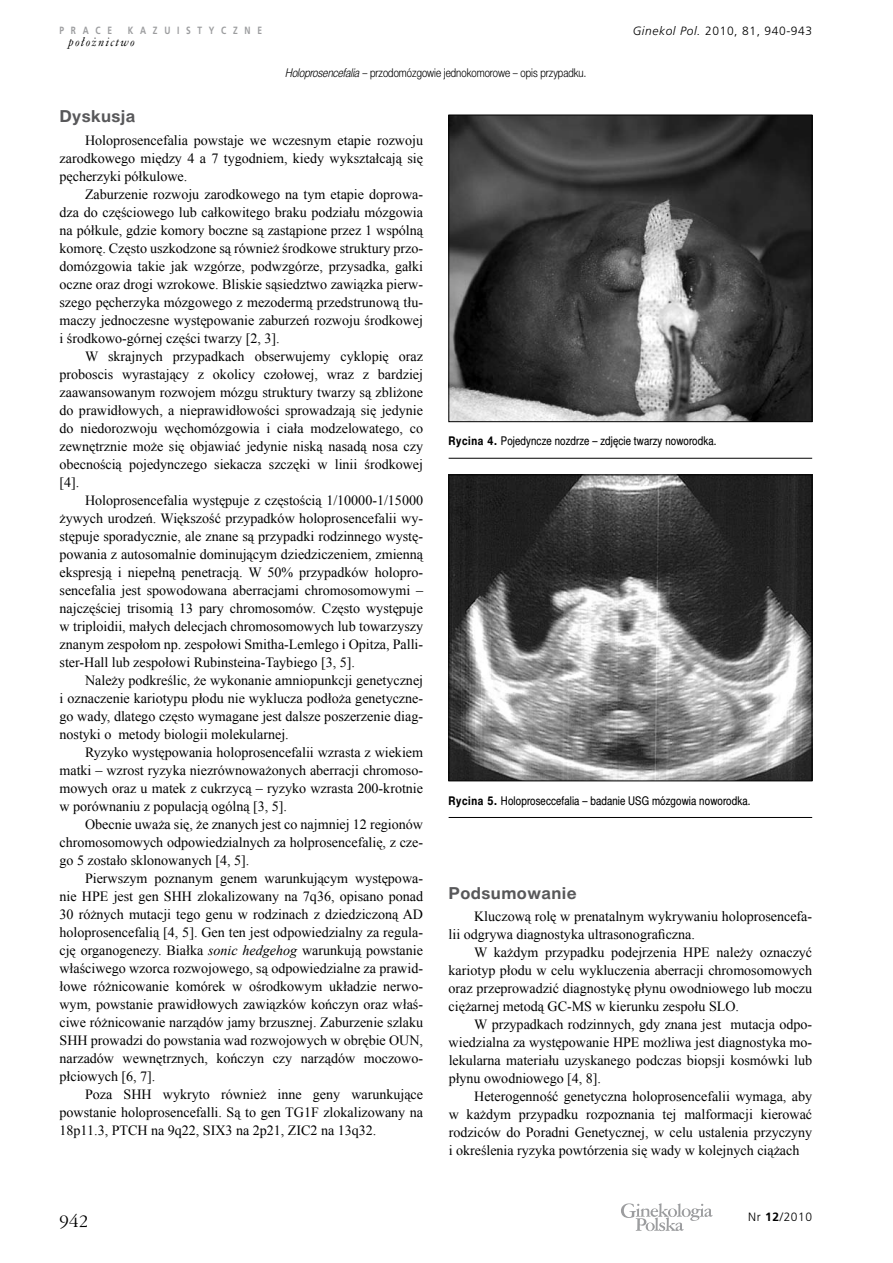
<style>
.page{position:relative;width:893px;height:1263px;background:#fff}
.page>*{position:absolute;margin:0;border:0;box-sizing:border-box;transform-origin:0 0}
.t1{font:19.5px "American Garamond PL";color:#000}
.t2{font:700 16.5px "Switzer EFN";letter-spacing:.025em;color:#58585a}
.t3{font:14.1px "Times New Roman";color:#000}
.t4{font:italic 13.5px "American Garamond PL";letter-spacing:.1em;color:#000}
.t5{font:12px "Switzer Cnd EFN";letter-spacing:.01em;color:#000}
.t6{font:12px "Switzer Cnd EFN Light";color:#000}
.t7{font:300 12px "Pfrutiger";letter-spacing:.05em;color:#000}
.t8{font:700 10.5px "Pfrutiger";letter-spacing:.8em;color:#9c9d9f;scale:.8 1}
.s1{font-style:italic}
.s2{font-weight:700}
</style>
<div class="page">
<svg style="left:621px;top:1203px;width:92px;height:28px"></svg>
<img style="left:451px;top:117px;width:359px;height:303px">
<div style="left:449px;top:115px;width:363px;height:307px;border:1px solid #000"></div>
<hr style="left:449px;top:458px;width:363px;height:1px;background:#000">
<img style="left:451px;top:477px;width:359px;height:302px">
<div style="left:449px;top:475px;width:363px;height:306px;border:1px solid #000"></div>
<hr style="left:449px;top:817px;width:363px;height:1px;background:#000">
<p class="t8" style="left:60px;top:24px;width:67px">PRACE</p>
<p class="t8" style="left:128px;top:24px;width:169px">KAZUISTYCZNE</p>
<p class="t4" style="left:69px;top:34px;width:68px">po∏o˝nictwo</p>
<p class="t6" style="left:285px;top:65px;width:302px"><span class="s1">Holoprosencefalia</span> – przodomózgowie jednokomorowe – opis przypadku.</p>
<p class="t7" style="left:633px;top:24px;width:181px"><span class="s1">Ginekol Pol.</span> 2010, 81, 940-943</p>
<p class="t2" style="left:60px;top:107px;width:77px">Dyskusja</p>
<p class="t3" style="left:85px;top:131px;width:340px">Holoprosencefalia powstaje we wczesnym etapie rozwoju</p>
<p class="t3" style="left:60px;top:149px;width:365px">zarodkowego między 4 a 7 tygodniem, kiedy wykształcają się</p>
<p class="t3" style="left:60px;top:167px;width:129px">pęcherzyki półkulowe.</p>
<p class="t3" style="left:85px;top:185px;width:340px">Zaburzenie rozwoju zarodkowego na tym etapie doprowa-</p>
<p class="t3" style="left:60px;top:203px;width:365px">dza do częściowego lub całkowitego braku podziału mózgowia</p>
<p class="t3" style="left:60px;top:221px;width:365px">na półkule, gdzie komory boczne są zastąpione przez 1 wspólną</p>
<p class="t3" style="left:60px;top:239px;width:365px">komorę. Często uszkodzone są również środkowe struktury przo-</p>
<p class="t3" style="left:60px;top:257px;width:365px">domózgowia takie jak wzgórze, podwzgórze, przysadka, gałki</p>
<p class="t3" style="left:60px;top:275px;width:365px">oczne oraz drogi wzrokowe. Bliskie sąsiedztwo zawiązka pierw-</p>
<p class="t3" style="left:60px;top:293px;width:365px">szego pęcherzyka mózgowego z mezodermą przedstrunową tłu-</p>
<p class="t3" style="left:60px;top:311px;width:365px">maczy jednoczesne występowanie zaburzeń rozwoju środkowej</p>
<p class="t3" style="left:60px;top:329px;width:222px">i środkowo-górnej części twarzy [2, 3].</p>
<p class="t3" style="left:85px;top:347px;width:340px">W skrajnych przypadkach obserwujemy cyklopię oraz</p>
<p class="t3" style="left:60px;top:365px;width:365px">proboscis wyrastający z okolicy czołowej, wraz z bardziej</p>
<p class="t3" style="left:60px;top:383px;width:365px">zaawansowanym rozwojem mózgu struktury twarzy są zbliżone</p>
<p class="t3" style="left:60px;top:401px;width:365px">do prawidłowych, a nieprawidłowości sprowadzają się jedynie</p>
<p class="t3" style="left:60px;top:419px;width:365px">do niedorozwoju węchomózgowia i ciała modzelowatego, co</p>
<p class="t3" style="left:60px;top:437px;width:365px">zewnętrznie może się objawiać jedynie niską nasadą nosa czy</p>
<p class="t3" style="left:60px;top:455px;width:365px">obecnością pojedynczego siekacza szczęki w linii środkowej</p>
<p class="t3" style="left:60px;top:473px;width:21px">[4].</p>
<p class="t3" style="left:85px;top:491px;width:340px">Holoprosencefalia występuje z częstością 1/10000-1/15000</p>
<p class="t3" style="left:60px;top:509px;width:365px">żywych urodzeń. Większość przypadków holoprosencefalii wy-</p>
<p class="t3" style="left:60px;top:527px;width:365px">stępuje sporadycznie, ale znane są przypadki rodzinnego wystę-</p>
<p class="t3" style="left:60px;top:545px;width:365px">powania z autosomalnie dominującym dziedziczeniem, zmienną</p>
<p class="t3" style="left:60px;top:563px;width:365px">ekspresją i niepełną penetracją. W 50% przypadków holopro-</p>
<p class="t3" style="left:60px;top:581px;width:365px">sencefalia jest spowodowana aberracjami chromosomowymi –</p>
<p class="t3" style="left:60px;top:599px;width:365px">najczęściej trisomią 13 pary chromosomów. Często występuje</p>
<p class="t3" style="left:60px;top:617px;width:365px">w triploidii, małych delecjach chromosomowych lub towarzyszy</p>
<p class="t3" style="left:60px;top:635px;width:365px">znanym zespołom np. zespołowi Smitha-Lemlego i Opitza, Palli-</p>
<p class="t3" style="left:60px;top:653px;width:297px">ster-Hall lub zespołowi Rubinsteina-Taybiego [3, 5].</p>
<p class="t3" style="left:85px;top:671px;width:340px">Należy podkreślic, że wykonanie amniopunkcji genetycznej</p>
<p class="t3" style="left:60px;top:689px;width:365px">i oznaczenie kariotypu płodu nie wyklucza podłoża genetyczne-</p>
<p class="t3" style="left:60px;top:707px;width:365px">go wady, dlatego często wymagane jest dalsze poszerzenie diag-</p>
<p class="t3" style="left:60px;top:725px;width:231px">nostyki o metody biologii molekularnej.</p>
<p class="t3" style="left:85px;top:743px;width:340px">Ryzyko występowania holoprosencefalii wzrasta z wiekiem</p>
<p class="t3" style="left:60px;top:761px;width:365px">matki – wzrost ryzyka niezrównoważonych aberracji chromoso-</p>
<p class="t3" style="left:60px;top:779px;width:365px">mowych oraz u matek z cukrzycą – ryzyko wzrasta 200-krotnie</p>
<p class="t3" style="left:60px;top:797px;width:229px">w porównaniu z populacją ogólną [3, 5].</p>
<p class="t3" style="left:85px;top:815px;width:340px">Obecnie uważa się, że znanych jest co najmniej 12 regionów</p>
<p class="t3" style="left:60px;top:833px;width:365px">chromosomowych odpowiedzialnych za holprosencefalię, z cze-</p>
<p class="t3" style="left:60px;top:851px;width:191px">go 5 zostało sklonowanych [4, 5].</p>
<p class="t3" style="left:85px;top:869px;width:340px">Pierwszym poznanym genem warunkującym występowa-</p>
<p class="t3" style="left:60px;top:887px;width:365px">nie HPE jest gen SHH zlokalizowany na 7q36, opisano ponad</p>
<p class="t3" style="left:59px;top:905px;width:365px">30 różnych mutacji tego genu w rodzinach z dziedziczoną AD</p>
<p class="t3" style="left:59px;top:923px;width:365px">holoprosencefalią [4, 5]. Gen ten jest odpowiedzialny za regula-</p>
<p class="t3" style="left:59px;top:941px;width:365px">cję organogenezy. Białka <span class="s1">sonic hedgehog</span> warunkują powstanie</p>
<p class="t3" style="left:59px;top:959px;width:365px">właściwego wzorca rozwojowego, są odpowiedzialne za prawid-</p>
<p class="t3" style="left:59px;top:977px;width:365px">łowe różnicowanie komórek w ośrodkowym układzie nerwo-</p>
<p class="t3" style="left:60px;top:995px;width:365px">wym, powstanie prawidłowych zawiązków kończyn oraz właś-</p>
<p class="t3" style="left:60px;top:1013px;width:365px">ciwe różnicowanie narządów jamy brzusznej. Zaburzenie szlaku</p>
<p class="t3" style="left:60px;top:1031px;width:365px">SHH prowadzi do powstania wad rozwojowych w obrębie OUN,</p>
<p class="t3" style="left:60px;top:1049px;width:365px">narzadów wewnętrznych, kończyn czy narządów moczowo-</p>
<p class="t3" style="left:60px;top:1067px;width:97px">płciowych [6, 7].</p>
<p class="t3" style="left:85px;top:1085px;width:340px">Poza SHH wykryto również inne geny warunkujące</p>
<p class="t3" style="left:60px;top:1103px;width:365px">powstanie holoprosencefalli. Są to gen TG1F zlokalizowany na</p>
<p class="t3" style="left:60px;top:1121px;width:318px">18p11.3, PTCH na 9q22, SIX3 na 2p21, ZIC2 na 13q32.</p>
<p class="t1" style="left:60px;top:1209px;width:30px">942</p>
<p class="t5" style="left:449px;top:434px;width:269px"><span class="s2">Rycina 4.</span> Pojedyncze nozdrze – zdjęcie twarzy noworodka.</p>
<p class="t5" style="left:449px;top:793px;width:303px"><span class="s2">Rycina 5.</span> Holoproseccefalia – badanie USG mózgowia noworodka.</p>
<p class="t2" style="left:449px;top:883px;width:130px">Podsumowanie</p>
<p class="t3" style="left:474px;top:907px;width:340px">Kluczową rolę w prenatalnym wykrywaniu holoprosencefa-</p>
<p class="t3" style="left:449px;top:925px;width:248px">lii odgrywa diagnostyka ultrasonograficzna.</p>
<p class="t3" style="left:474px;top:943px;width:340px">W każdym przypadku podejrzenia HPE należy oznaczyć</p>
<p class="t3" style="left:449px;top:961px;width:365px">kariotyp płodu w celu wykluczenia aberracji chromosomowych</p>
<p class="t3" style="left:449px;top:979px;width:365px">oraz przeprowadzić diagnostykę płynu owodniowego lub moczu</p>
<p class="t3" style="left:449px;top:997px;width:292px">ciężarnej metodą GC-MS w kierunku zespołu SLO.</p>
<p class="t3" style="left:474px;top:1015px;width:340px">W przypadkach rodzinnych, gdy znana jest mutacja odpo-</p>
<p class="t3" style="left:449px;top:1033px;width:365px">wiedzialna za występowanie HPE możliwa jest diagnostyka mo-</p>
<p class="t3" style="left:449px;top:1051px;width:365px">lekularna materiału uzyskanego podczas biopsji kosmówki lub</p>
<p class="t3" style="left:449px;top:1069px;width:154px">płynu owodniowego [4, 8].</p>
<p class="t3" style="left:474px;top:1087px;width:340px">Heterogenność genetyczna holoprosencefalii wymaga, aby</p>
<p class="t3" style="left:449px;top:1105px;width:365px">w każdym przypadku rozpoznania tej malformacji kierować</p>
<p class="t3" style="left:449px;top:1123px;width:365px">rodziców do Poradni Genetycznej, w celu ustalenia przyczyny</p>
<p class="t3" style="left:449px;top:1141px;width:352px">i określenia ryzyka powtórzenia się wady w kolejnych ciążach</p>
<p class="t7" style="left:748px;top:1211px;width:66px">Nr <span class="s2">12</span>/2010</p>
</div>
